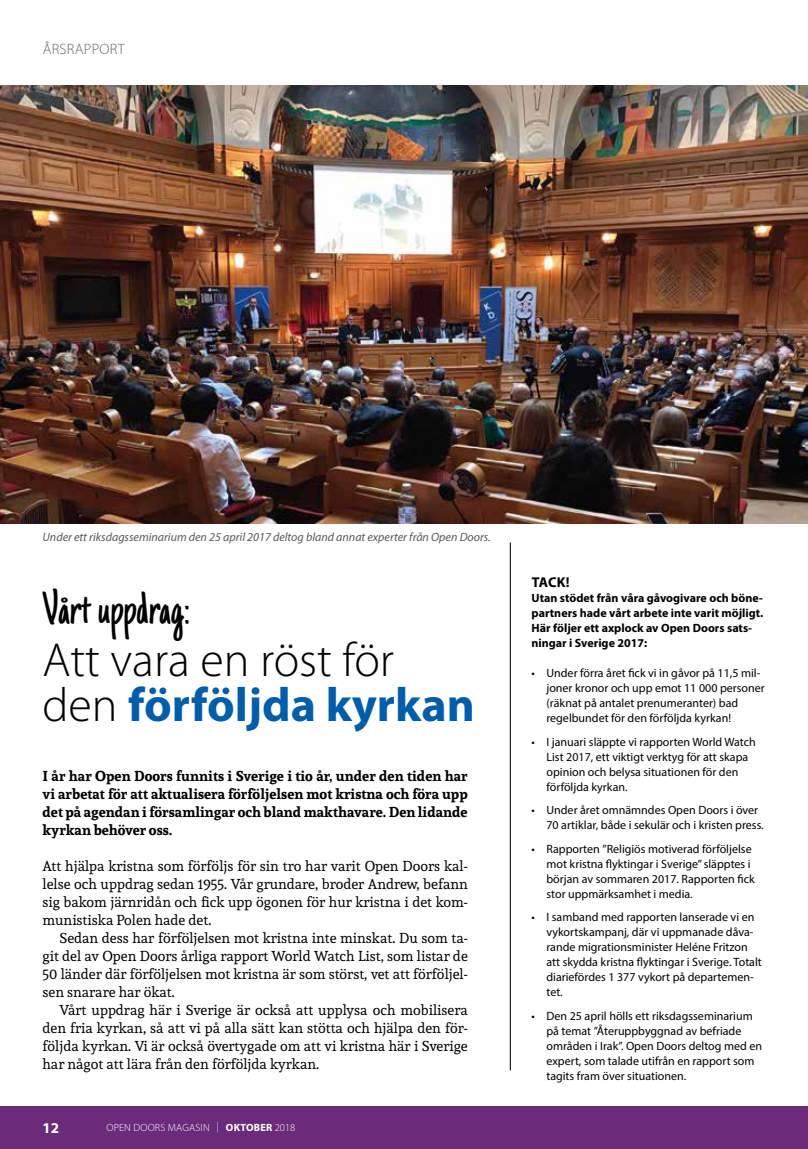
<style>
.page{position:relative;width:808px;height:1149px;background:#fff}
.page>*{position:absolute;margin:0;border:0;box-sizing:border-box;transform-origin:0 0}
.t1{font:300 48px/45px "Myriad Pro";color:#000}
.t2{font:48px "Just Another Hand";color:#000}
.t3{font:300 15px "Myriad Pro";letter-spacing:.02em;color:#646363}
.t4{font:700 15px "Myriad Pro";color:#fff}
.t5{font:14.25px/18px "Andada";color:#000;text-align:justify}
.t6{font:700 14.25px/18px "Andada";color:#000;text-align:justify}
.t7{font:700 14.25px "Myriad Pro";color:#000}
.t8{font:12px/15px "Myriad Pro";color:#000}
.t9{font:700 12px/15px "Myriad Pro";color:#000}
.t10{font:italic 12px "Myriad Pro";color:#575756}
.t11{font:300 10.5px "Myriad Pro";letter-spacing:.02em;color:#fff}
.s1{font-weight:700;color:#005da9}
.s2{font-weight:700}
</style>
<div class="page">
<img style="left:0;top:85px;width:808px;height:438px">
<hr style="left:510px;top:542px;width:1px;height:527px;background:#000">
<div style="left:0;top:1106px;width:808px;height:42px;background:#692b7a"></div>
<p class="t3" style="left:43px;top:40px;width:84px">ÅRSRAPPORT</p>
<p class="t10" style="left:43px;top:529px;width:450px">Under ett riksdagsseminarium den 25 april 2017 deltog bland annat experter från Open Doors.</p>
<h1 class="t2" style="left:43px;top:579px;width:150px">Vårt uppdrag:</h1>
<h1 class="t1" style="left:43px;top:636px;width:434px">Att vara en röst för den <span class="s1">förföljda kyrkan</span></h1>
<p class="t6" style="left:43px;top:766px;width:427px">I år har Open Doors funnits i Sverige i tio år, under den tiden har vi arbetat för att aktualisera förföljelsen mot kristna och föra upp det på agendan i församlingar och bland makthavare. Den lidande kyrkan behöver oss.</p>
<p class="t5" style="left:43px;top:856px;width:427px">Att hjälpa kristna som förföljs för sin tro har varit Open Doors kal&shy;lelse och uppdrag sedan 1955. Vår grundare, broder Andrew, befann sig bakom järnridån och fick upp ögonen för hur kristna i det kom&shy;munistiska Polen hade det.</p>
<p class="t5" style="left:43px;top:928px;width:427px;text-indent:17px">Sedan dess har förföljelsen mot kristna inte minskat. Du som ta&shy;git del av Open Doors årliga rapport World Watch List, som listar de 50 länder där förföljelsen mot kristna är som störst, vet att förföljel&shy;sen snarare har ökat.</p>
<p class="t5" style="left:43px;top:1000px;width:427px;text-indent:17px">Vårt uppdrag här i Sverige är också att upplysa och mobilisera den fria kyrkan, så att vi på alla sätt kan stötta och hjälpa den för&shy;följda kyrkan. Vi är också övertygade om att vi kristna här i Sverige har något att lära från den förföljda kyrkan.</p>
<p class="t4" style="left:43px;top:1117px;width:18px">12</p>
<p class="t11" style="left:106px;top:1121px;width:190px">OPEN DOORS MAGASIN | <span class="s2">OKTOBER</span> 2018</p>
<p class="t7" style="left:532px;top:573px;width:39px">TACK!</p>
<p class="t9" style="left:531px;top:590px;width:233px">Utan stödet från våra gåvogivare och böne&shy;partners hade vårt arbete inte varit möjligt.<br>Här följer ett axplock av Open Doors sats&shy;ningar i Sverige 2017:</p>
<p class="t8" style="left:546px;top:665px;width:220px;text-indent:-15px">• Under förra året fick vi in gåvor på 11,5 mil&shy;joner kronor och upp emot 11 000 personer (räknat på antalet prenumeranter) bad regelbundet för den förföljda kyrkan!</p>
<p class="t8" style="left:546px;top:733px;width:211px;text-indent:-15px">• I januari släppte vi rapporten World Watch List 2017, ett viktigt verktyg för att skapa opinion och belysa situationen för den förföljda kyrkan.</p>
<p class="t8" style="left:546px;top:802px;width:219px;text-indent:-15px">• Under året omnämndes Open Doors i över<br>70 artiklar, både i sekulär och i kristen press.</p>
<p class="t8" style="left:546px;top:840px;width:210px;text-indent:-15px">• Rapporten ”Religiös motiverad förföljelse mot kristna flyktingar i Sverige” släpptes i början av sommaren 2017. Rapporten fick stor uppmärksamhet i media.</p>
<p class="t8" style="left:546px;top:909px;width:217px;text-indent:-15px">• I samband med rapporten lanserade vi en vykortskampanj, där vi uppmanade dåva&shy;rande migrationsminister Heléne Fritzon att skydda kristna flyktingar i Sverige. Totalt diariefördes 1 377 vykort på departemen&shy;tet.</p>
<p class="t8" style="left:546px;top:1007px;width:217px;text-indent:-15px">• Den 25 april hölls ett riksdagsseminarium på temat ”Återuppbyggnad av befriade områden i Irak”. Open Doors deltog med en expert, som talade utifrån en rapport som tagits fram över situationen.</p>
</div>
